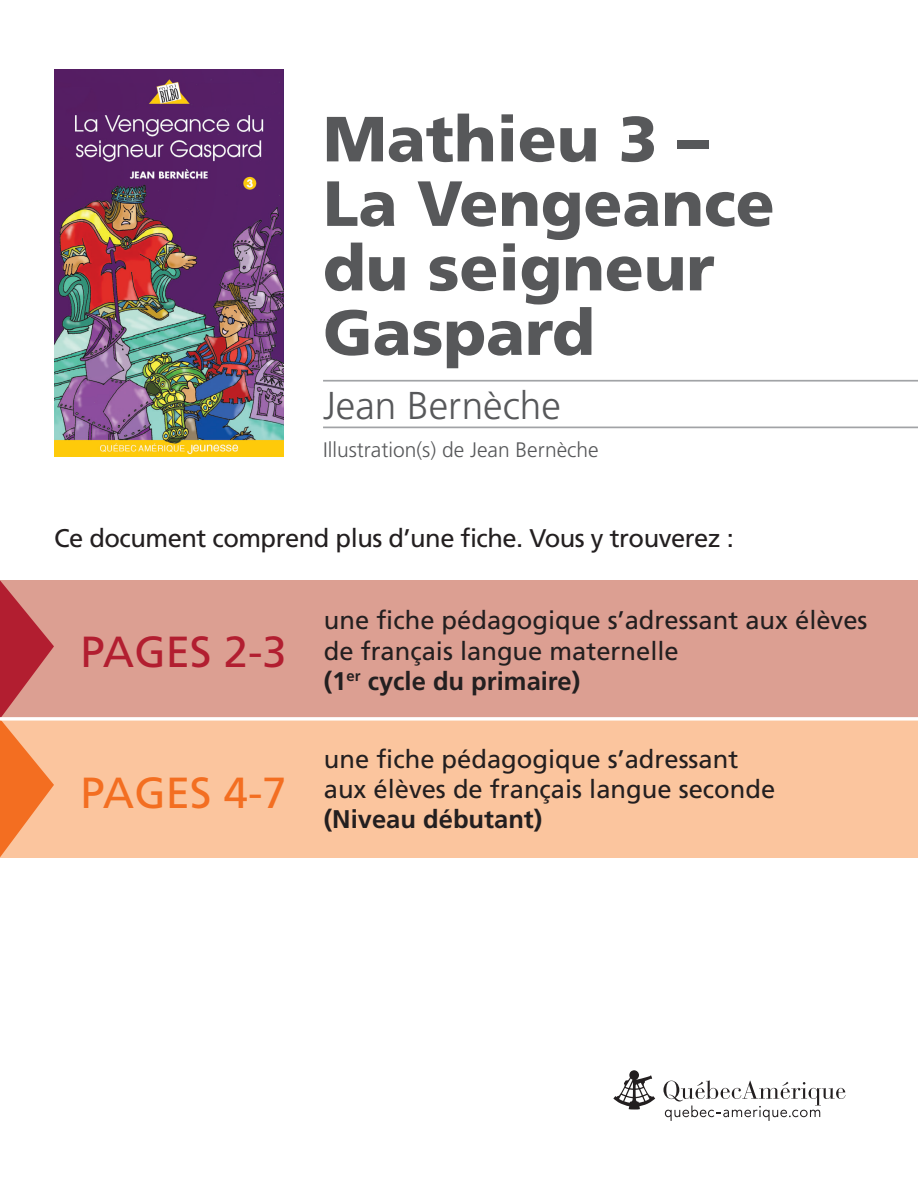
<style>
.page{position:relative;width:918px;height:1188px;background:#fff}
.page>*{position:absolute;margin:0;border:0;box-sizing:border-box;transform-origin:0 0}
.TitreDuLivre{font:900 63.75px/64.5px "Frutiger";color:#57585a}
.t1{font:43.5px "Frutiger";color:#f36e21}
.t2{font:43.5px "Frutiger";color:#b21e30}
.TitreDuLivre-2{font:300 38.85px "Frutiger";color:#57585a}
.TexteTDM{font:25.5px/30.3px "Frutiger";color:#231f20}
.TexteTDM-2{font:25.5px "Frutiger";letter-spacing:-.02em;color:#231f20}
.Nom_illustrateur{font:300 21px "Frutiger";color:#57585a}
.s1{font-weight:700}
</style>
<div class="page">
<svg style="left:613px;top:1070px;width:42px;height:40px"></svg>
<svg style="left:663px;top:1080px;width:183px;height:41px"></svg>
<svg style="left:0;top:857px;width:918px;height:1px"></svg>
<hr style="left:323px;top:380px;width:595px;height:2px;background:#a1a3a6">
<hr style="left:323px;top:427px;width:595px;height:1px;background:#a1a3a6">
<img style="left:54px;top:69px;width:229px;height:388px">
<div style="left:0;top:719px;width:918px;height:138px;background:#fbc59e"></div>
<div style="left:0;top:580px;width:918px;height:139px;background:#dc9f92"></div>
<svg style="left:0;top:580px;width:54px;height:277px"></svg>
<svg style="left:0;top:717px;width:918px;height:4px;background:#fdf4ef"></svg>
<p class="TitreDuLivre" style="left:323px;top:106px;width:453px">Mathieu 3 –<br>La Vengeance du seigneur<br>Gaspard</p>
<p class="TitreDuLivre-2" style="left:323px;top:384px;width:239px">Jean Bernèche</p>
<p class="Nom_illustrateur" style="left:323px;top:438px;width:277px">Illustration(s) de Jean Bernèche</p>
<p class="TexteTDM-2" style="left:54px;top:523px;width:681px">Ce document comprend plus d’une fiche. Vous y trouverez :</p>
<h2 class="t2" style="left:80px;top:626px;width:208px">PAGES 2-3</h2>
<h2 class="t1" style="left:80px;top:768px;width:208px">PAGES 4-7</h2>
<p class="TexteTDM" style="left:324px;top:605px;width:545px">une fiche pédagogique s’adressant aux élèves de français langue maternelle<br><span class="s1">(1</span><sup>er</sup> <span class="s1">cycle du primaire)</span></p>
<p class="TexteTDM" style="left:324px;top:744px;width:453px">une fiche pédagogique s’adressant aux élèves de français langue seconde <span class="s1">(Niveau débutant)</span></p>
</div>
